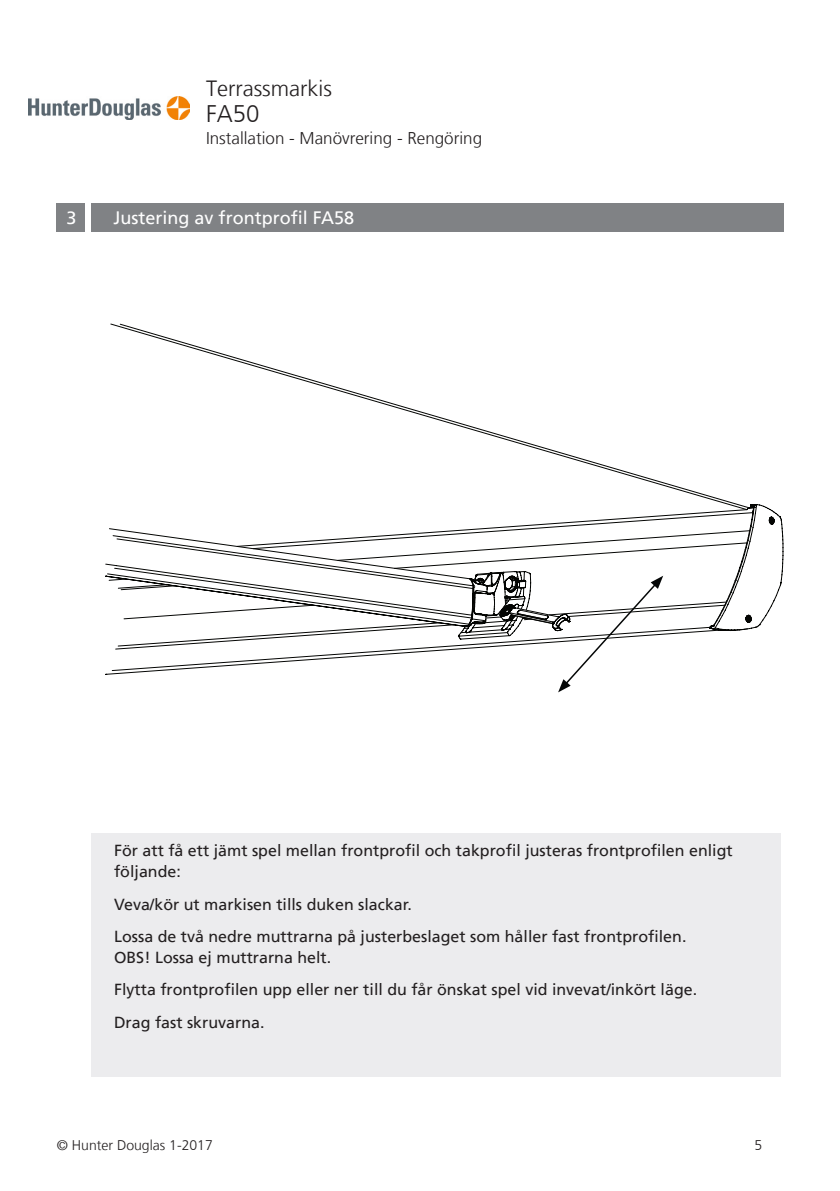
<style>
.page{position:relative;width:840px;height:1191px;background:#fff}
.page>*{position:absolute;margin:0;border:0;box-sizing:border-box;transform-origin:0 0}
.t1{font:300 24px "Frutiger LT";color:#231f20}
.t2{font:300 22px "Frutiger LT";color:#231f20}
.Styckeformat_rubrik{font:18px "Frutiger LT";color:#fff}
.t3{font:300 17px "Frutiger LT";color:#231f20}
.Styckeformat_text{font:16px/21px "Frutiger LT";color:#231f20}
.t4{font:300 14px "Frutiger LT";color:#231f20}
</style>
<div class="page">
<img style="left:28px;top:97px;width:161px;height:23px">
<div style="left:91px;top:833px;width:689px;height:244px;background:#ececee"></div>
<svg style="left:105px;top:518px;width:677px;height:156px"></svg>
<svg style="left:749px;top:504px;width:32px;height:127px"></svg>
<svg style="left:105px;top:323px;width:646px;height:303px"></svg>
<svg style="left:236px;top:507px;width:513px;height:124px"></svg>
<div style="left:57px;top:204px;width:28px;height:28px;background:#808285"></div>
<div style="left:91px;top:204px;width:691px;height:28px;background:#808285"></div>
<svg style="left:457px;top:571px;width:205px;height:121px"></svg>
<h2 class="t2" style="left:206px;top:76px;width:127px">Terrassmarkis</h2>
<h1 class="t1" style="left:206px;top:100px;width:55px">FA50</h1>
<p class="t3" style="left:206px;top:128px;width:277px">Installation - Manövrering - Rengöring</p>
<p class="Styckeformat_rubrik" style="left:66px;top:207px;width:12px">3</p>
<p class="Styckeformat_rubrik" style="left:113px;top:207px;width:242px">Justering av frontprofil FA58</p>
<p class="Styckeformat_text" style="left:114px;top:840px;width:619px">För att få ett jämt spel mellan frontprofil och takprofil justeras frontprofilen enligt följande:</p>
<p class="Styckeformat_text" style="left:114px;top:893px;width:299px">Veva/kör ut markisen tills duken slackar.</p>
<p class="Styckeformat_text" style="left:114px;top:926px;width:573px">Lossa de två nedre muttrarna på justerbeslaget som håller fast frontprofilen.<br>OBS! Lossa ej muttrarna helt.</p>
<p class="Styckeformat_text" style="left:114px;top:979px;width:584px">Flytta frontprofilen upp eller ner till du får önskat spel vid invevat/inkört läge.</p>
<p class="Styckeformat_text" style="left:114px;top:1011px;width:152px">Drag fast skruvarna.</p>
<p class="t4" style="left:57px;top:1137px;width:157px">© Hunter Douglas 1-2017</p>
<p class="t4" style="left:754px;top:1137px;width:9px">5</p>
</div>
